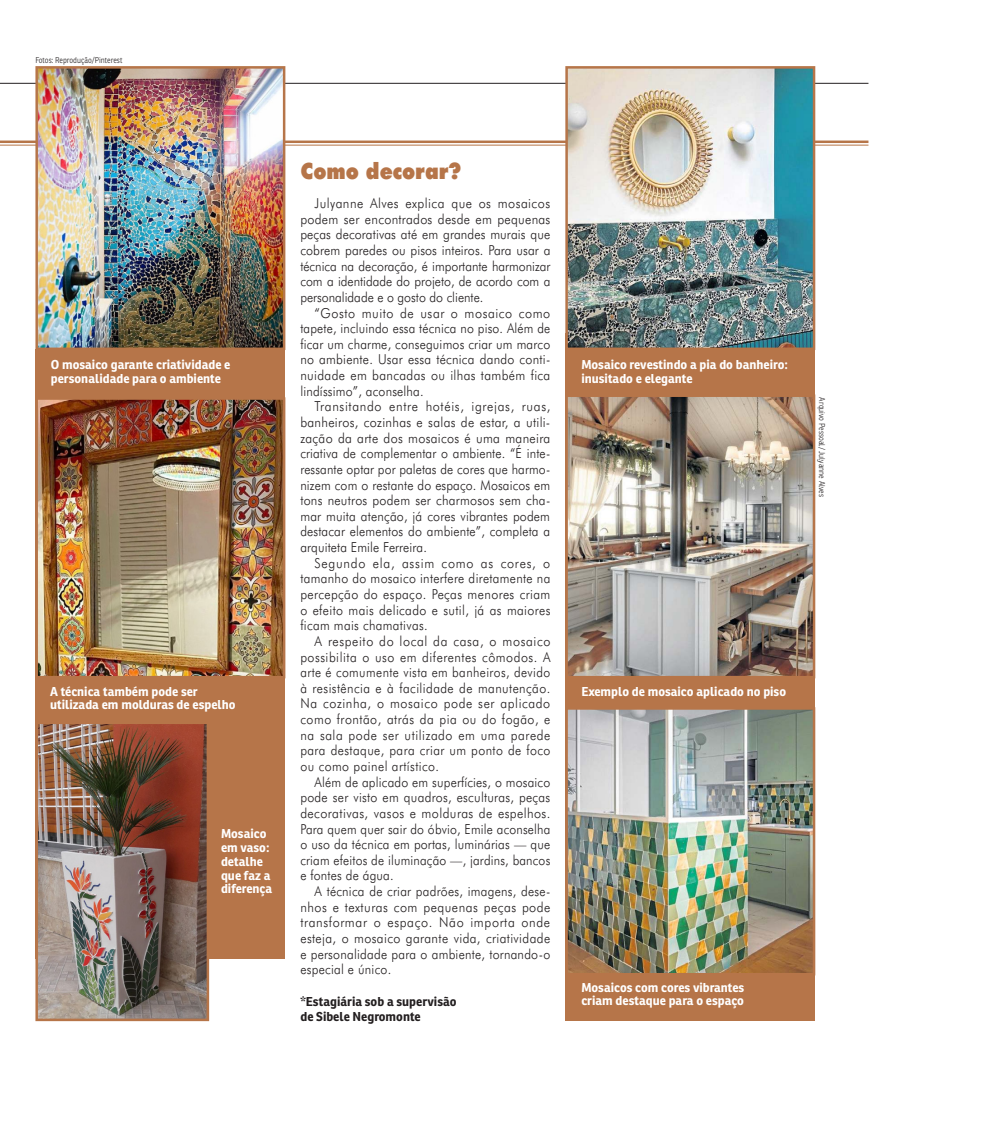
<style>
.page{position:relative;width:989px;height:1124px;background:#fff}
.page>*{position:absolute;margin:0;border:0;box-sizing:border-box;transform-origin:0 0}
.t1{font:900 22.5px "Futura BT";color:#b67549;scale:.9 1}
.t2{font:300 13.75px/15.6px "Futura BT";letter-spacing:.02em;color:#231f20;text-align:justify;scale:.92 1}
.t3{font:300 13.75px/15.6px "Futura BT";letter-spacing:.02em;color:#231f20;text-align:justify;scale:.9 1}
.t4{font:300 13.75px/15.6px "Futura BT";letter-spacing:.02em;color:#231f20;text-align:justify;scale:.91 1}
.t5{font:700 12.5px/13.8px "Ronnia";color:#fff}
.t6{font:700 12.5px/15.6px "Ronnia";color:#231f20}
.t7{font:300 8.12px "Ronnia";color:#231f20;scale:.9 1}
</style>
<div class="page">
<div style="left:35px;top:349px;width:250px;height:609px;background:#b67549"></div>
<div style="left:565px;top:333px;width:250px;height:687px;background:#b67549"></div>
<div style="left:0;top:140px;width:868px;height:5px;background:#fcf9f7"></div>
<hr style="left:0;top:140px;width:868px;height:3px;background:#b67549">
<hr style="left:0;top:145px;width:868px;height:1px;background:#b67549">
<hr style="left:0;top:83px;width:868px;height:1px;background:#231f20">
<img style="left:39px;top:70px;width:242px;height:276px">
<div style="left:35px;top:66px;width:250px;height:284px;border:3px solid #b67549"></div>
<img style="left:569px;top:398px;width:242px;height:276px">
<div style="left:565px;top:394px;width:250px;height:284px;border:3px solid #b67549"></div>
<img style="left:39px;top:401px;width:242px;height:273px">
<div style="left:35px;top:397px;width:250px;height:281px;border:3px solid #b67549"></div>
<img style="left:569px;top:70px;width:242px;height:276px">
<div style="left:565px;top:66px;width:250px;height:284px;border:3px solid #b67549"></div>
<img style="left:569px;top:711px;width:242px;height:260px">
<div style="left:565px;top:707px;width:250px;height:268px;border:3px solid #b67549"></div>
<img style="left:39px;top:725px;width:166px;height:291px">
<div style="left:35px;top:721px;width:174px;height:299px;border:3px solid #b67549"></div>
<p class="t7" style="left:35px;top:56px;width:98px">Fotos: Reprodução/Pinterest</p>
<h1 class="t1" style="left:300px;top:158px;width:180px">Como decorar?</h1>
<p class="t2" style="left:300px;top:196px;width:273px;text-indent:14px">Julyanne Alves explica que os mosaicos podem ser encontrados desde em pequenas peças decorativas até em grandes murais que cobrem paredes ou pisos inteiros. Para usar a técnica na decoração, é importante harmonizar com a identidade do projeto, de acordo com a personalidade e o gosto do cliente.</p>
<p class="t2" style="left:300px;top:306px;width:273px;text-indent:14px">“Gosto muito de usar o mosaico como tapete, incluindo essa técnica no piso. Além de ficar um charme, conseguimos criar um marco no ambiente. Usar essa técnica dando conti&shy;nuidade em bancadas ou ilhas também fica lindíssimo”, aconselha.</p>
<p class="t2" style="left:300px;top:399px;width:273px;text-indent:14px">Transitando entre hotéis, igrejas, ruas, banheiros, cozinhas e salas de estar, a utili&shy;zação da arte dos mosaicos é uma maneira criativa de complementar o ambiente. “É inte&shy;ressante optar por paletas de cores que harmo&shy;nizem com o restante do espaço. Mosaicos em tons neutros podem ser charmosos sem cha&shy;mar muita atenção, já cores vibrantes podem destacar elementos do ambiente”, completa a arquiteta Emile Ferreira.</p>
<p class="t2" style="left:300px;top:556px;width:273px;text-indent:14px">Segundo ela, assim como as cores, o tamanho do mosaico interfere diretamente na percepção do espaço. Peças menores criam o efeito mais delicado e sutil, já as maiores ficam mais chamativas.</p>
<p class="t4" style="left:300px;top:634px;width:276px;text-indent:14px">A respeito do local da casa, o mosaico possibilita o uso em diferentes cômodos. A arte é comumente vista em banheiros, devido à resistência e à facilidade de manutenção.<br>Na cozinha, o mosaico pode ser aplicado como frontão, atrás da pia ou do fogão, e na sala pode ser utilizado em uma parede para destaque, para criar um ponto de foco ou como painel artístico.</p>
<p class="t3" style="left:300px;top:774px;width:279px;text-indent:14px">Além de aplicado em superfícies, o mosaico pode ser visto em quadros, esculturas, peças decorativas, vasos e molduras de espelhos.<br>Para quem quer sair do óbvio, Emile aconselha o uso da técnica em portas, luminárias — que criam efeitos de iluminação —, jardins, bancos e fontes de água.</p>
<p class="t3" style="left:300px;top:884px;width:279px;text-indent:14px">A técnica de criar padrões, imagens, dese&shy;nhos e texturas com pequenas peças pode transformar o espaço. Não importa onde esteja, o mosaico garante vida, criatividade e personalidade para o ambiente, tornando-o especial e único.</p>
<p class="t6" style="left:300px;top:994px;width:158px">*Estagiária sob a supervisão de Sibele Negromonte</p>
<p class="t5" style="left:51px;top:358px;width:181px">O mosaico garante criatividade e personalidade para o ambiente</p>
<p class="t5" style="left:581px;top:358px;width:208px">Mosaico revestindo a pia do banheiro: inusitado e elegante</p>
<p class="t5" style="left:50px;top:685px;width:149px">A técnica também pode ser</p>
<p class="t5" style="left:581px;top:685px;width:206px">Exemplo de mosaico aplicado no piso</p>
<p class="t5" style="left:50px;top:699px;width:187px">utilizada em molduras de espelho</p>
<p class="t5" style="left:221px;top:828px;width:53px">Mosaico em vaso: detalhe que faz a diferença</p>
<p class="t5" style="left:581px;top:981px;width:164px">Mosaicos com cores vibrantes criam destaque para o espaço</p>
<p class="t7" style="left:825px;top:397px;width:112px;rotate:90deg">Arquivo Pessoal/ Julyanne Alves</p>
</div>
